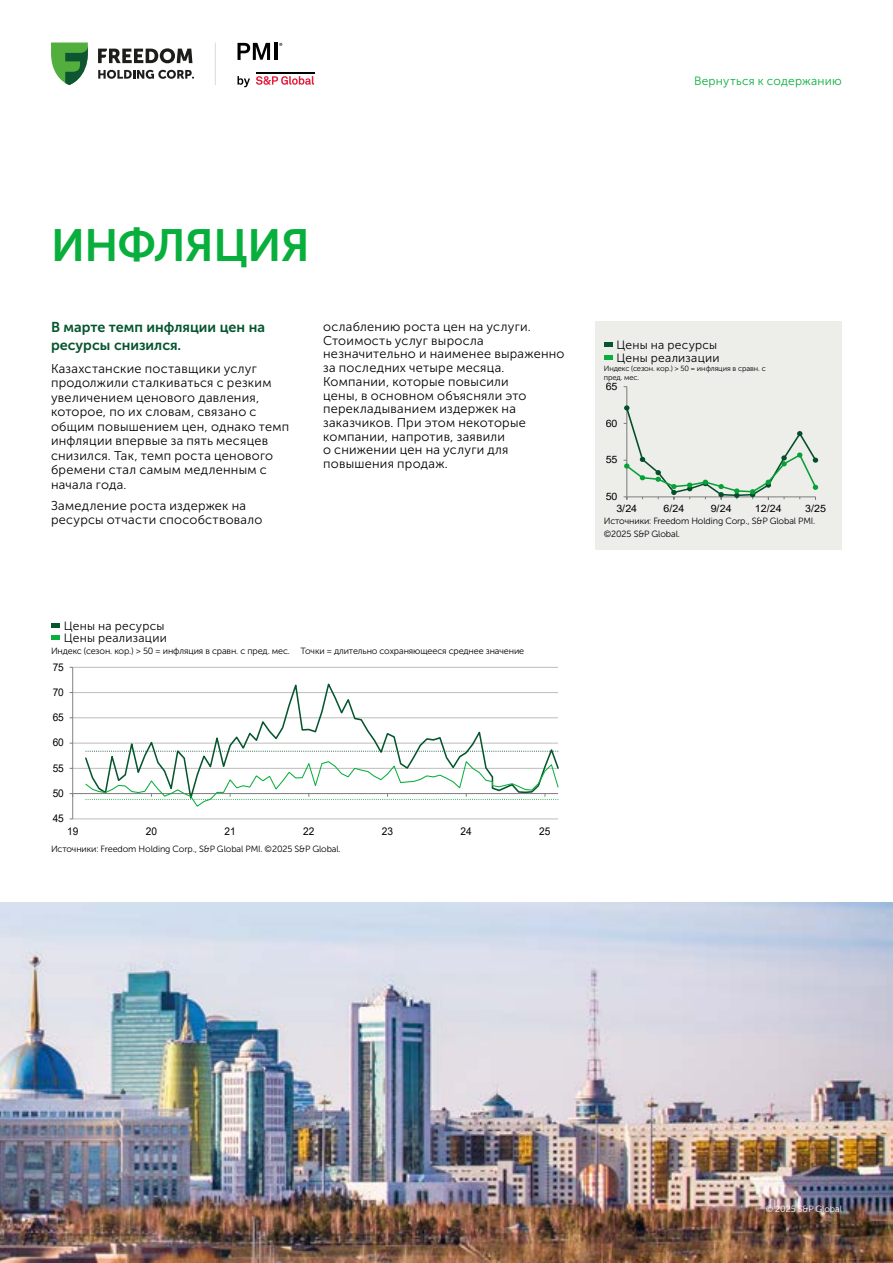
<style>
.page{position:relative;width:893px;height:1263px;background:#fff}
.page>*{position:absolute;margin:0;border:0;box-sizing:border-box;transform-origin:0 0}
.t1{font:45px "Museo Sans Cyrl 700";letter-spacing:-.01em;color:#08af3c}
.t2{font:14.25px/17.5px "Museo Sans Cyrl 700";color:#05552d}
.t3{font:12.75px/13.8px "Museo Sans Cyrl 300";letter-spacing:.02em;color:#000}
.t4{font:12px "Museo Sans Cyrl 300";letter-spacing:.025em;color:#000}
.t5{font:12px "Museo Sans Cyrl 300";letter-spacing:.02em;color:#08af3c}
.t6{font:10.65px "Arial";color:#000;scale:.95 1}
.t7{font:10.2px "Arial";color:#000;scale:1.05 1}
.t8{font:9px/13.2px "Museo Sans Cyrl 300";letter-spacing:-.01em;color:#000}
.t9{font:9px "Museo Sans Cyrl 300";letter-spacing:-.01em;color:#fff}
.t10{font:7.5px/9px "Museo Sans Cyrl 300";letter-spacing:-.01em;color:#000}
</style>
<div class="page">
<svg style="left:237px;top:76px;width:13px;height:11px"></svg>
<svg style="left:256px;top:76px;width:58px;height:9px"></svg>
<hr style="left:256px;top:72px;width:58px;height:2px;background:#000">
<svg style="left:237px;top:43px;width:33px;height:17px"></svg>
<hr style="left:274px;top:43px;width:3px;height:17px;background:#000">
<svg style="left:98px;top:48px;width:96px;height:31px"></svg>
<svg style="left:51px;top:43px;width:37px;height:42px"></svg>
<hr style="left:215px;top:43px;width:1px;height:42px;background:#dadada">
<img style="left:0;top:902px;width:893px;height:361px">
<svg style="left:51px;top:636px;width:9px;height:4px"></svg>
<hr style="left:73px;top:819px;width:485px;height:1px;background:#bfbfbf">
<hr style="left:73px;top:768px;width:485px;height:1px;background:#bfbfbf">
<hr style="left:73px;top:743px;width:485px;height:1px;background:#bfbfbf">
<hr style="left:73px;top:717px;width:485px;height:1px;background:#bfbfbf">
<hr style="left:73px;top:692px;width:485px;height:1px;background:#bfbfbf">
<hr style="left:73px;top:667px;width:485px;height:1px;background:#bfbfbf">
<hr style="left:72px;top:667px;width:1px;height:152px;background:#7f7f7f">
<hr style="left:73px;top:793px;width:485px;height:1px;background:#7f7f7f">
<svg style="left:84px;top:683px;width:475px;height:77px"></svg>
<svg style="left:84px;top:760px;width:475px;height:47px"></svg>
<svg style="left:86px;top:751px;width:472px;height:1px"></svg>
<svg style="left:51px;top:623px;width:9px;height:4px"></svg>
<div style="left:595px;top:321px;width:247px;height:229px;background:#ededea"></div>
<hr style="left:626px;top:387px;width:1px;height:110px;background:#868686">
<svg style="left:624px;top:405px;width:194px;height:95px"></svg>
<svg style="left:604px;top:343px;width:8px;height:4px"></svg>
<div style="left:604px;top:355px;width:8px;height:5px;background:#08af3c"></div>
<p class="t5" style="left:694px;top:74px;width:149px">Вернуться к содержанию</p>
<h1 class="t1" style="left:51px;top:220px;width:260px">ИНФЛЯЦИЯ</h1>
<p class="t2" style="left:51px;top:318px;width:216px">В марте темп инфляции цен на ресурсы снизился.</p>
<p class="t3" style="left:51px;top:361px;width:240px;line-height:14.5px">Казахстанские поставщики услуг продолжили сталкиваться с резким увеличением ценового давления, которое, по их словам, связано с общим повышением цен, однако темп инфляции впервые за пять месяцев снизился. Так, темп роста ценового бремени стал самым медленным с начала года.</p>
<p class="t3" style="left:51px;top:498px;width:213px;line-height:14.5px">Замедление роста издержек на ресурсы отчасти способствовало</p>
<p class="t3" style="left:323px;top:320px;width:243px">ослаблению роста цен на услуги.<br>Стоимость услуг выросла незначительно и наименее выраженно за последних четыре месяца.<br>Компании, которые повысили<br>цены, в основном объясняли это перекладыванием издержек на заказчиков. При этом некоторые компании, напротив, заявили<br>о снижении цен на услуги для повышения продаж.</p>
<p class="t4" style="left:64px;top:619px;width:102px">Цены на ресурсы</p>
<p class="t4" style="left:64px;top:632px;width:105px">Цены реализации</p>
<p class="t8" style="left:51px;top:644px;width:475px">Индекс (сезон. кор.) &gt; 50 = инфляция в сравн. с пред. мес. Точки = длительно сохраняющееся среднее значение</p>
<p class="t6" style="left:53px;top:659px;width:13px">75</p>
<p class="t6" style="left:53px;top:685px;width:13px">70</p>
<p class="t6" style="left:53px;top:710px;width:13px">65</p>
<p class="t6" style="left:53px;top:735px;width:13px">60</p>
<p class="t6" style="left:53px;top:760px;width:13px">55</p>
<p class="t6" style="left:53px;top:786px;width:13px">50</p>
<p class="t6" style="left:53px;top:811px;width:13px">45</p>
<p class="t6" style="left:67px;top:824px;width:13px">19</p>
<p class="t6" style="left:146px;top:824px;width:13px">20</p>
<p class="t6" style="left:224px;top:824px;width:13px">21</p>
<p class="t6" style="left:303px;top:824px;width:13px">22</p>
<p class="t6" style="left:382px;top:824px;width:13px">23</p>
<p class="t6" style="left:461px;top:824px;width:13px">24</p>
<p class="t6" style="left:539px;top:824px;width:13px">25</p>
<p class="t8" style="left:51px;top:842px;width:291px">Источники: Freedom Holding Corp., S&amp;P Global PMI. ©2025 S&amp;P Global.</p>
<p class="t4" style="left:617px;top:339px;width:102px">Цены на ресурсы</p>
<p class="t4" style="left:617px;top:351px;width:105px">Цены реализации</p>
<p class="t10" style="left:604px;top:364px;width:163px">Индекс (сезон. кор.) &gt; 50 = инфляция в сравн. с пред. мес.</p>
<p class="t7" style="left:606px;top:379px;width:13px">65</p>
<p class="t7" style="left:606px;top:416px;width:13px">60</p>
<p class="t7" style="left:606px;top:453px;width:13px">55</p>
<p class="t7" style="left:606px;top:489px;width:13px">50</p>
<p class="t7" style="left:616px;top:502px;width:21px">3/24</p>
<p class="t7" style="left:663px;top:502px;width:21px">6/24</p>
<p class="t7" style="left:711px;top:502px;width:21px">9/24</p>
<p class="t7" style="left:755px;top:502px;width:27px">12/24</p>
<p class="t7" style="left:805px;top:502px;width:21px">3/25</p>
<p class="t8" style="left:604px;top:514px;width:213px">Источники: Freedom Holding Corp., S&amp;P Global PMI. ©2025 S&amp;P Global.</p>
<p class="t9" style="left:766px;top:1204px;width:78px">© 2025 S&amp;P Global</p>
</div>
